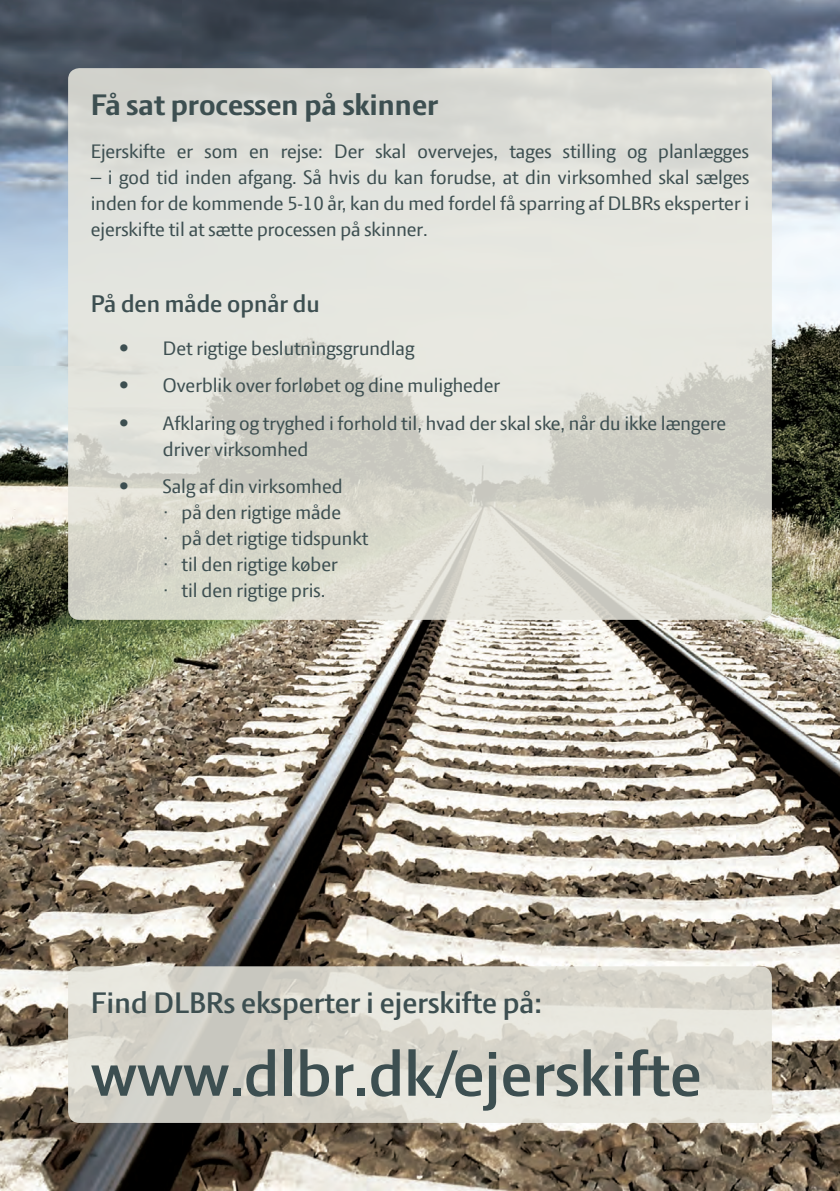
<style>
.page{position:relative;width:840px;height:1191px;background:#fff}
.page>*{position:absolute;margin:0;border:0;box-sizing:border-box;transform-origin:0 0}
.t1{font:600 68px "LF Press Sans";color:#3d4f51}
.t2{font:600 32px "LF Press Sans";color:#3d4f51}
.t3{font:700 32px "LF Press Sans";color:#3d4f51}
.Underafsnit{font:600 26px "LF Press Sans";color:#3d4f51}
.Brød{font:21px/26px "LF Press Sans";color:#3d4f51;text-align:justify}
.Bullets{font:21px/26px "LF Press Sans";color:#3d4f51}
.Bullets_copy{font:21px "LF Press Sans";color:#3d4f51}
</style>
<div class="page">
<img style="left:0;top:0;width:839px;height:1191px">
<svg style="left:68px;top:68px;width:703px;height:552px;background:#ddddd5"></svg>
<svg style="left:68px;top:966px;width:703px;height:157px;background:#dbd9cf"></svg>
<h2 class="t3" style="left:91px;top:86px;width:349px">Få sat processen på skinner</h2>
<p class="Brød" style="left:91px;top:138px;width:659px">Ejerskifte er som en rejse: Der skal overvejes, tages stilling og planlægges</p>
<p class="Brød" style="left:91px;top:164px;width:659px">– i god tid inden afgang. Så hvis du kan forudse, at din virksomhed skal sælges inden for de kommende 5-10 år, kan du med fordel få sparring af DLBRs eksperter i ejerskifte til at sætte processen på skinner.</p>
<p class="Underafsnit" style="left:91px;top:289px;width:230px">På den måde opnår du</p>
<p class="Bullets" style="left:119px;top:335px;width:296px">• Det rigtige beslutningsgrundlag</p>
<p class="Bullets" style="left:119px;top:372px;width:382px">• Overblik over forløbet og dine muligheder</p>
<p class="Bullets" style="left:163px;top:409px;width:564px;text-indent:-44px">• Afklaring og tryghed i forhold til, hvad der skal ske, når du ikke længere driver virksomhed</p>
<p class="Bullets" style="left:119px;top:473px;width:225px">• Salg af din virksomhed</p>
<p class="Bullets_copy" style="left:164px;top:500px;width:178px">· på den rigtige måde</p>
<p class="Bullets_copy" style="left:164px;top:526px;width:205px">· på det rigtige tidspunkt</p>
<p class="Bullets_copy" style="left:164px;top:552px;width:174px">· til den rigtige køber</p>
<p class="Bullets_copy" style="left:164px;top:578px;width:162px">· til den rigtige pris.</p>
<h3 class="t2" style="left:91px;top:984px;width:452px">Find DLBRs eksperter i ejerskifte på:</h3>
<h1 class="t1" style="left:91px;top:1034px;width:612px">www.dlbr.dk/ejerskifte</h1>
</div>
